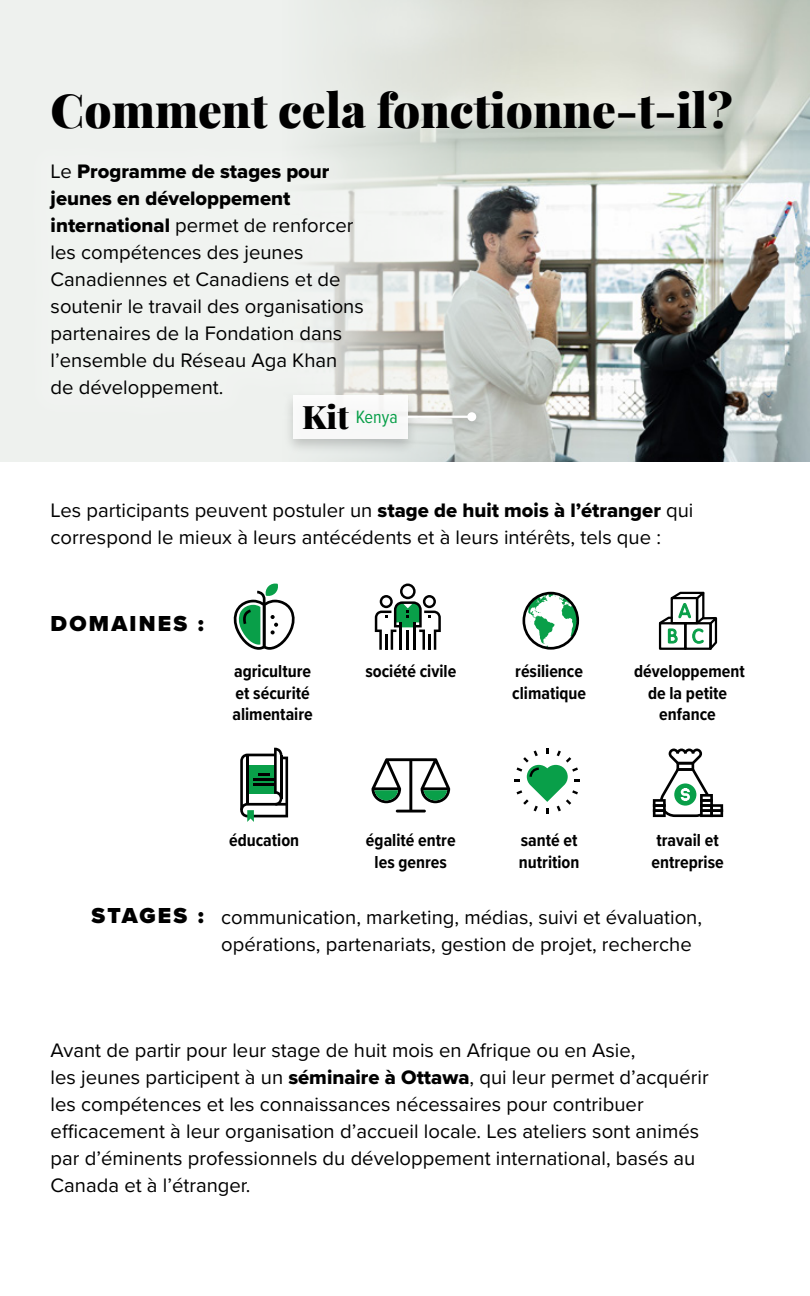
<style>
.page{position:relative;width:810px;height:1296px;background:#fff}
.page>*{position:absolute;margin:0;border:0;box-sizing:border-box;transform-origin:0 0}
.t1{font:900 47.25px "Playfair Display";color:#000}
.t2{font:900 22.5px "Proxima Nova";letter-spacing:.1em;color:#000}
.t3{font:20.25px/27px "Proxima Nova";color:#000}
.t4{font:20.25px/27px "Proxima Nova Extrabld";color:#000}
.t5{font:18.45px "Proxima Nova Cond";color:#099f49}
.t6{font:700 18px/21.6px "Proxima Nova Cond";color:#000}
.s1{font-family:"Proxima Nova"}
.s2{font-family:"Proxima Nova Extrabld"}
.s3{font-family:"Playfair Display";font-weight:900;font-size:32.4px;color:#000}
.s4{font-weight:900;font-size:22.5px}
</style>
<div class="page">
<img style="left:597px;top:0;width:213px;height:462px">
<svg style="left:0;top:0;width:597px;height:462px;background:#dadcd6"></svg>
<svg style="left:514px;top:749px;width:66px;height:64px"></svg>
<svg style="left:233px;top:583px;width:62px;height:67px"></svg>
<svg style="left:240px;top:748px;width:48px;height:74px"></svg>
<svg style="left:658px;top:591px;width:60px;height:59px"></svg>
<div style="left:21px;top:136px;width:371px;height:291px;background:#fff;opacity:.15"></div>
<svg style="left:653px;top:749px;width:70px;height:68px"></svg>
<svg style="left:375px;top:584px;width:66px;height:66px"></svg>
<svg style="left:523px;top:592px;width:56px;height:58px"></svg>
<svg style="left:372px;top:758px;width:78px;height:55px"></svg>
<div style="left:283px;top:390px;width:203px;height:65px;background:#000;opacity:.21"></div>
<div style="left:293px;top:395px;width:115px;height:44px;background:#f8f8f8"></div>
<hr style="left:407px;top:416px;width:65px;height:2px;background:#fff">
<div style="left:467px;top:412px;width:9px;height:9px;background:#fff;border-radius:50%"></div>
<h1 class="t1" style="left:51px;top:73px;width:684px">Comment cela fonctionne-t-il?</h1>
<p class="t4" style="left:51px;top:157px;width:280px"><span class="s1">Le</span> Programme de stages pour jeunes en développement</p>
<p class="t3" style="left:51px;top:211px;width:315px"><span class="s2">international</span> permet de renforcer les compétences des jeunes<br>Canadiennes et Canadiens et de soutenir le travail des organisations partenaires de la Fondation dans l’ensemble du Réseau Aga Khan de développement.</p>
<p class="t5" style="left:302px;top:403px;width:97px"><span class="s3">Kit</span> Kenya</p>
<p class="t3" style="left:51px;top:496px;width:644px">Les participants peuvent postuler un <span class="s2">stage de huit mois à l’étranger</span> qui correspond le mieux à leurs antécédents et à leurs intérêts, tels que :</p>
<p class="t2" style="left:51px;top:607px;width:155px">DOMAINES :</p>
<p class="t6" style="left:232px;top:660px;width:82px">agriculture et sécurité alimentaire</p>
<p class="t6" style="left:229px;top:829px;width:72px">éducation</p>
<p class="t6" style="left:365px;top:660px;width:92px">société civile</p>
<p class="t6" style="left:366px;top:829px;width:91px;text-align:center">égalité entre les genres</p>
<p class="t6" style="left:512px;top:660px;width:75px">résilience climatique</p>
<p class="t6" style="left:519px;top:829px;width:62px">santé et nutrition</p>
<p class="t6" style="left:634px;top:660px;width:112px;text-align:center">développement de la petite enfance</p>
<p class="t6" style="left:651px;top:829px;width:74px">travail et entreprise</p>
<p class="t3" style="left:221px;top:902px;width:482px;text-indent:-130px"><span class="s4">STAGES :</span> communication, marketing, médias, suivi et évaluation, opérations, partenariats, gestion de projet, recherche</p>
<p class="t3" style="left:51px;top:1036px;width:660px">Avant de partir pour leur stage de huit mois en Afrique ou en Asie,<br>les jeunes participent à un <span class="s2">séminaire à Ottawa</span>, qui leur permet d’acquérir les compétences et les connaissances nécessaires pour contribuer efficacement à leur organisation d’accueil locale. Les ateliers sont animés par d’éminents professionnels du développement international, basés au Canada et à l’étranger.</p>
</div>
